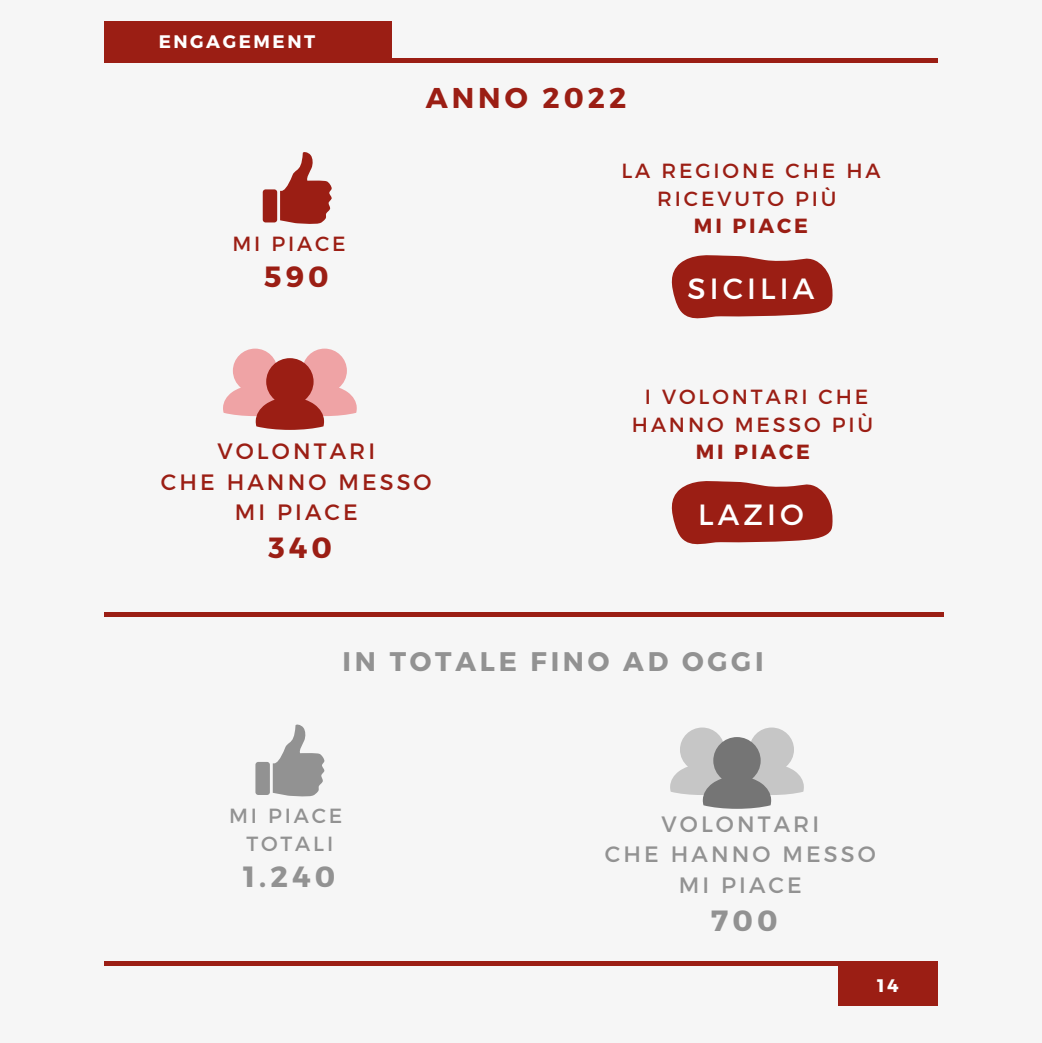
<style>
.page{position:relative;width:1042px;height:1043px;background:#fff}
.page>*{position:absolute;margin:0;border:0;box-sizing:border-box;transform-origin:0 0}
.t1{font:29.22px "Montserrat";letter-spacing:.14em;color:#fff}
.t2{font:700 29.22px "Montserrat";letter-spacing:.14em;color:#929292}
.t3{font:700 29.22px "Montserrat";letter-spacing:.14em;color:#9b1e14}
.t4{font:700 28.7px "Montserrat";letter-spacing:.14em;color:#9b1e14}
.t5{font:700 26.95px "Montserrat";letter-spacing:.14em;color:#929292}
.t6{font:22.22px/30.1px "Montserrat";letter-spacing:.14em;color:#9b1e14;text-align:center}
.t7{font:22.22px/30.1px "Montserrat";letter-spacing:.14em;color:#929292;text-align:center}
.t8{font:20.47px/27.5px "Montserrat";letter-spacing:.14em;color:#9b1e14;text-align:center}
.t9{font:700 20.47px "Montserrat";letter-spacing:.14em;color:#9b1e14}
.t10{font:20.47px/27.5px "Montserrat";letter-spacing:.14em;color:#929292;text-align:center}
.t11{font:700 18.2px "Montserrat";letter-spacing:.14em;color:#fff}
</style>
<div class="page">
<div style="left:0;top:0;width:1041px;height:1041px;background:#f6f6f6"></div>
<div style="left:104px;top:22px;width:287px;height:38px;background:#9b1e14"></div>
<hr style="left:104px;top:58px;width:833px;height:4px;background:#9b1e14">
<div style="left:838px;top:964px;width:99px;height:41px;background:#9b1e14"></div>
<hr style="left:104px;top:961px;width:833px;height:3px;background:#9b1e14">
<svg style="left:671px;top:255px;width:161px;height:64px;background:#a83e35"></svg>
<svg style="left:280px;top:152px;width:52px;height:72px"></svg>
<div style="left:263px;top:189px;width:14px;height:33px;background:#9b1e14;border-radius:3px"></div>
<hr style="left:104px;top:612px;width:839px;height:4px;background:#9b1e14">
<svg style="left:273px;top:724px;width:51px;height:73px"></svg>
<div style="left:255px;top:761px;width:15px;height:33px;background:#929292;border-radius:3px"></div>
<svg style="left:223px;top:348px;width:134px;height:82px"></svg>
<svg style="left:671px;top:481px;width:161px;height:64px;background:#a83e35"></svg>
<svg style="left:670px;top:727px;width:133px;height:81px"></svg>
<p class="t11" style="left:159px;top:30px;width:158px">ENGAGEMENT</p>
<p class="t8" style="left:232px;top:228px;width:115px">MI PIACE</p>
<h1 class="t3" style="left:264px;top:258px;width:66px">590</h1>
<h2 class="t4" style="left:425px;top:79px;width:202px">ANNO 2022</h2>
<p class="t8" style="left:621px;top:156px;width:260px">LA REGIONE CHE HA<br>RICEVUTO PIÙ</p>
<p class="t9" style="left:693px;top:213px;width:116px">MI PIACE</p>
<h1 class="t1" style="left:687px;top:269px;width:128px">SICILIA</h1>
<p class="t6" style="left:161px;top:435px;width:272px">VOLONTARI<br>CHE HANNO MESSO<br>MI PIACE</p>
<h1 class="t3" style="left:268px;top:528px;width:65px">340</h1>
<p class="t8" style="left:631px;top:382px;width:243px">I VOLONTARI CHE<br>HANNO MESSO PIÙ</p>
<p class="t9" style="left:695px;top:438px;width:116px">MI PIACE</p>
<h1 class="t1" style="left:698px;top:495px;width:107px">LAZIO</h1>
<h3 class="t5" style="left:342px;top:644px;width:422px">IN TOTALE FINO AD OGGI</h3>
<p class="t10" style="left:229px;top:800px;width:115px">MI PIACE<br>TOTALI</p>
<h1 class="t2" style="left:243px;top:857px;width:94px">1.240</h1>
<p class="t7" style="left:604px;top:807px;width:272px">VOLONTARI<br>CHE HANNO MESSO<br>MI PIACE</p>
<h1 class="t2" style="left:710px;top:900px;width:68px">700</h1>
<p class="t11" style="left:876px;top:973px;width:23px">14</p>
</div>
